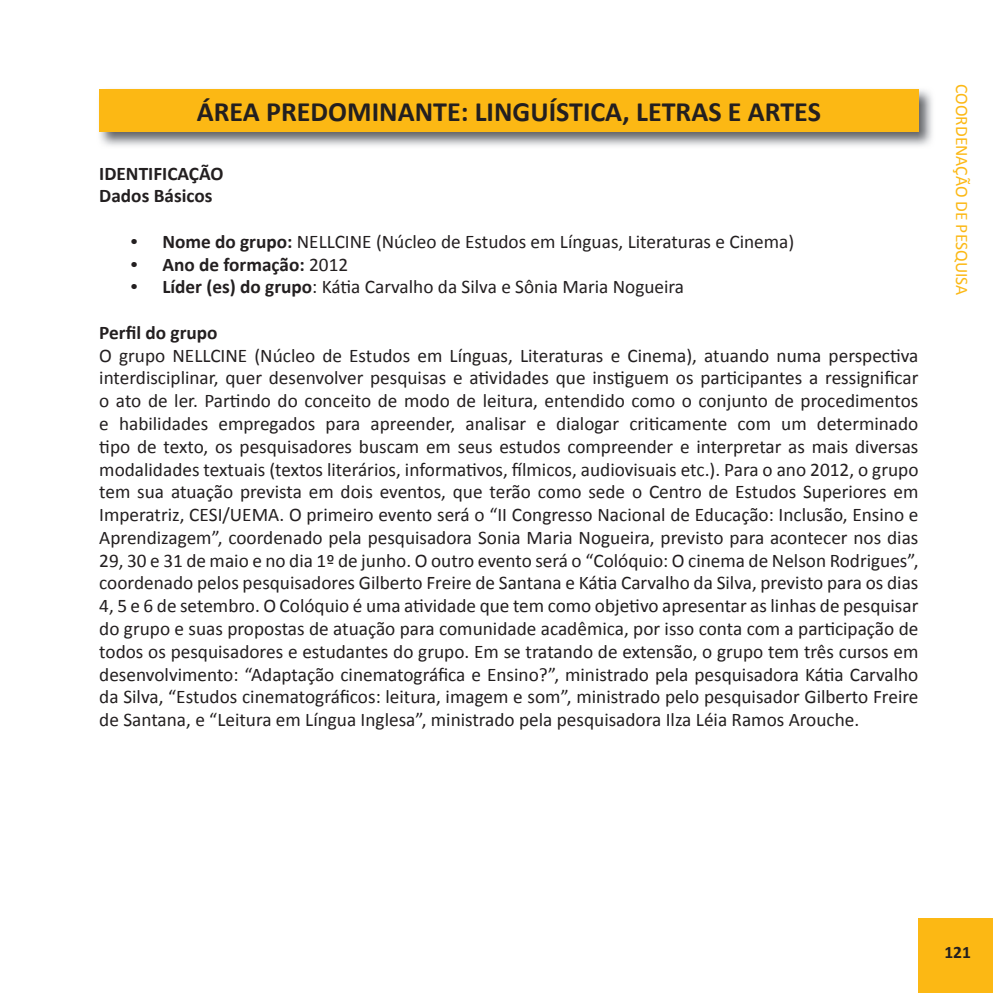
<style>
.page{position:relative;width:993px;height:993px;background:#fff}
.page>*{position:absolute;margin:0;border:0;box-sizing:border-box;transform-origin:0 0}
.t1{font:700 28px "Calibri";color:#231f20}
.t2{font:19.25px/22.8px "Calibri";color:#231f20;text-align:justify}
.t3{font:700 19.25px/22.8px "Calibri";color:#231f20}
.t4{font:17.5px "Calibri";color:#fcb814}
.t5{font:700 17.5px "Calibri";color:#231f20}
.s1{font-family:"Times New Roman";font-weight:700}
.s2{font-weight:700}
.s3{font-family:"Times New Roman"}
.s4{font-weight:400}
</style>
<div class="page">
<div style="left:918px;top:918px;width:74px;height:74px;background:#fcb814"></div>
<img style="left:99px;top:89px;width:834px;height:57px">
<div style="left:99px;top:89px;width:819px;height:42px;background:#fcb814"></div>
<h1 class="t1" style="left:197px;top:94px;width:625px">ÁREA PREDOMINANTE: LINGUÍSTICA, LETRAS E ARTES</h1>
<p class="t3" style="left:99px;top:162px;width:126px">IDENTIFICAÇÃO<br>Dados Básicos</p>
<p class="t2" style="left:131px;top:230px;width:664px"><span class="s1">•</span> <span class="s2">Nome do grupo:</span> NELLCINE (Núcleo de Estudos em Línguas, Literaturas e Cinema)</p>
<p class="t3" style="left:131px;top:253px;width:219px"><span class="s3">•</span> Ano de formação: <span class="s4">2012</span></p>
<p class="t2" style="left:131px;top:275px;width:554px"><span class="s1">•</span> <span class="s2">Líder (es) do grupo</span>: Kátia Carvalho da Silva e Sônia Maria Nogueira</p>
<p class="t3" style="left:99px;top:321px;width:120px">Perfil do grupo</p>
<p class="t2" style="left:99px;top:344px;width:820px">O grupo NELLCINE (Núcleo de Estudos em Línguas, Literaturas e Cinema), atuando numa perspectiva interdisciplinar, quer desenvolver pesquisas e atividades que instiguem os participantes a ressignificar o ato de ler. Partindo do conceito de modo de leitura, entendido como o conjunto de procedimentos e habilidades empregados para apreender, analisar e dialogar criticamente com um determinado tipo de texto, os pesquisadores buscam em seus estudos compreender e interpretar as mais diversas modalidades textuais (textos literários, informativos, fílmicos, audiovisuais etc.). Para o ano 2012, o grupo tem sua atuação prevista em dois eventos, que terão como sede o Centro de Estudos Superiores em Imperatriz, CESI/UEMA. O primeiro evento será o “II Congresso Nacional de Educação: Inclusão, Ensino e Aprendizagem”, coordenado pela pesquisadora Sonia Maria Nogueira, previsto para acontecer nos dias 29, 30 e 31 de maio e no dia 1º de junho. O outro evento será o “Colóquio: O cinema de Nelson Rodrigues”, coordenado pelos pesquisadores Gilberto Freire de Santana e Kátia Carvalho da Silva, previsto para os dias 4, 5 e 6 de setembro. O Colóquio é uma atividade que tem como objetivo apresentar as linhas de pesquisar do grupo e suas propostas de atuação para comunidade acadêmica, por isso conta com a participação de todos os pesquisadores e estudantes do grupo. Em se tratando de extensão, o grupo tem três cursos em desenvolvimento: “Adaptação cinematográfica e Ensino?”, ministrado pela pesquisadora Kátia Carvalho da Silva, “Estudos cinematográficos: leitura, imagem e som”, ministrado pelo pesquisador Gilberto Freire de Santana, e “Leitura em Língua Inglesa”, ministrado pela pesquisadora Ilza Léia Ramos Arouche.</p>
<p class="t4" style="left:972px;top:84px;width:213px;rotate:90deg">COORDENAÇÃO DE PESQUISA</p>
<p class="t5" style="left:944px;top:941px;width:28px">121</p>
</div>
